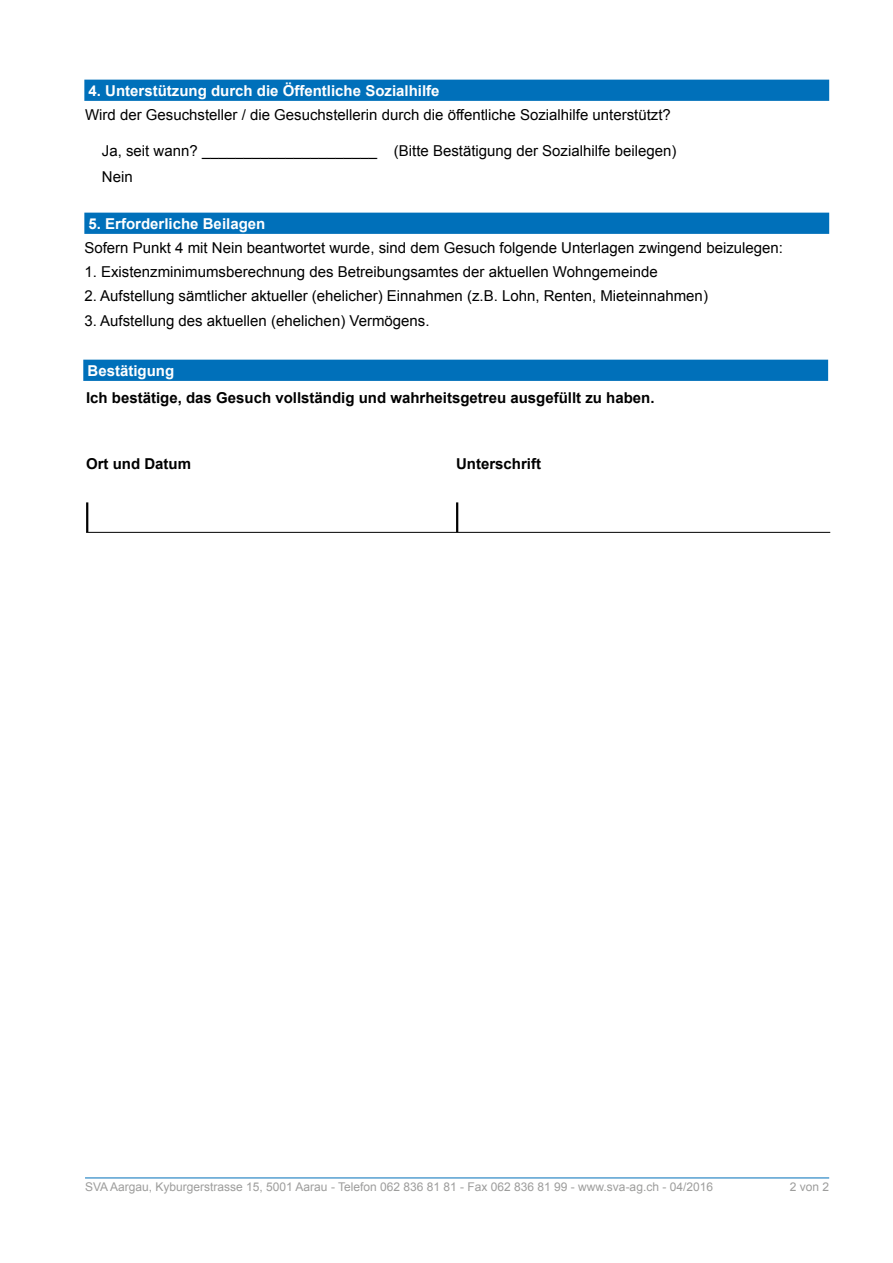
<style>
.page{position:relative;width:893px;height:1263px;background:#fff}
.page>*{position:absolute;margin:0;border:0;box-sizing:border-box;transform-origin:0 0}
.t1{font:15px/25.8px "Arial";color:#000}
.t2{font:700 15px "Arial";color:#000}
.t3{font:700 15px "Arial";color:#fff}
.t4{font:12px "Arial";color:#9d9d9c}
</style>
<div class="page">
<hr style="left:85px;top:1177px;width:744px;height:1px;background:#0070ba">
<div style="left:84px;top:80px;width:745px;height:21px;background:#0070ba"></div>
<div style="left:84px;top:213px;width:745px;height:21px;background:#0070ba"></div>
<div style="left:83px;top:360px;width:745px;height:21px;background:#0070ba"></div>
<hr style="left:86px;top:532px;width:744px;height:1px;background:#000">
<hr style="left:86px;top:502px;width:2px;height:30px;background:#000">
<hr style="left:456px;top:502px;width:2px;height:30px;background:#000">
<p class="t3" style="left:89px;top:80px;width:352px">4. Unterstützung durch die Öffentliche Sozialhilfe</p>
<p class="t1" style="left:85px;top:102px;width:587px">Wird der Gesuchsteller / die Gesuchstellerin durch die öffentliche Sozialhilfe unterstützt?</p>
<p class="t1" style="left:102px;top:138px;width:576px">Ja, seit wann? _____________________ (Bitte Bestätigung der Sozialhilfe beilegen)<br>Nein</p>
<p class="t3" style="left:89px;top:213px;width:178px">5. Erforderliche Beilagen</p>
<p class="t1" style="left:84px;top:235px;width:700px">Sofern Punkt 4 mit Nein beantwortet wurde, sind dem Gesuch folgende Unterlagen zwingend beizulegen:</p>
<p class="t1" style="left:84px;top:259px;width:575px">1. Existenzminimumsberechnung des Betreibungsamtes der aktuellen Wohngemeinde</p>
<p class="t1" style="left:84px;top:283px;width:625px">2. Aufstellung sämtlicher aktueller (ehelicher) Einnahmen (z.B. Lohn, Renten, Mieteinnahmen)</p>
<p class="t1" style="left:84px;top:308px;width:347px">3. Aufstellung des aktuellen (ehelichen) Vermögens.</p>
<p class="t3" style="left:88px;top:360px;width:88px">Bestätigung</p>
<p class="t2" style="left:86px;top:387px;width:570px">Ich bestätige, das Gesuch vollständig und wahrheitsgetreu ausgefüllt zu haben.</p>
<p class="t2" style="left:86px;top:453px;width:106px">Ort und Datum</p>
<p class="t2" style="left:456px;top:453px;width:87px">Unterschrift</p>
<p class="t4" style="left:85px;top:1179px;width:629px">SVA Aargau, Kyburgerstrasse 15, 5001 Aarau - Telefon 062 836 81 81 - Fax 062 836 81 99 - www.sva-ag.ch - 04/2016</p>
<p class="t4" style="left:790px;top:1179px;width:41px">2 von 2</p>
</div>
